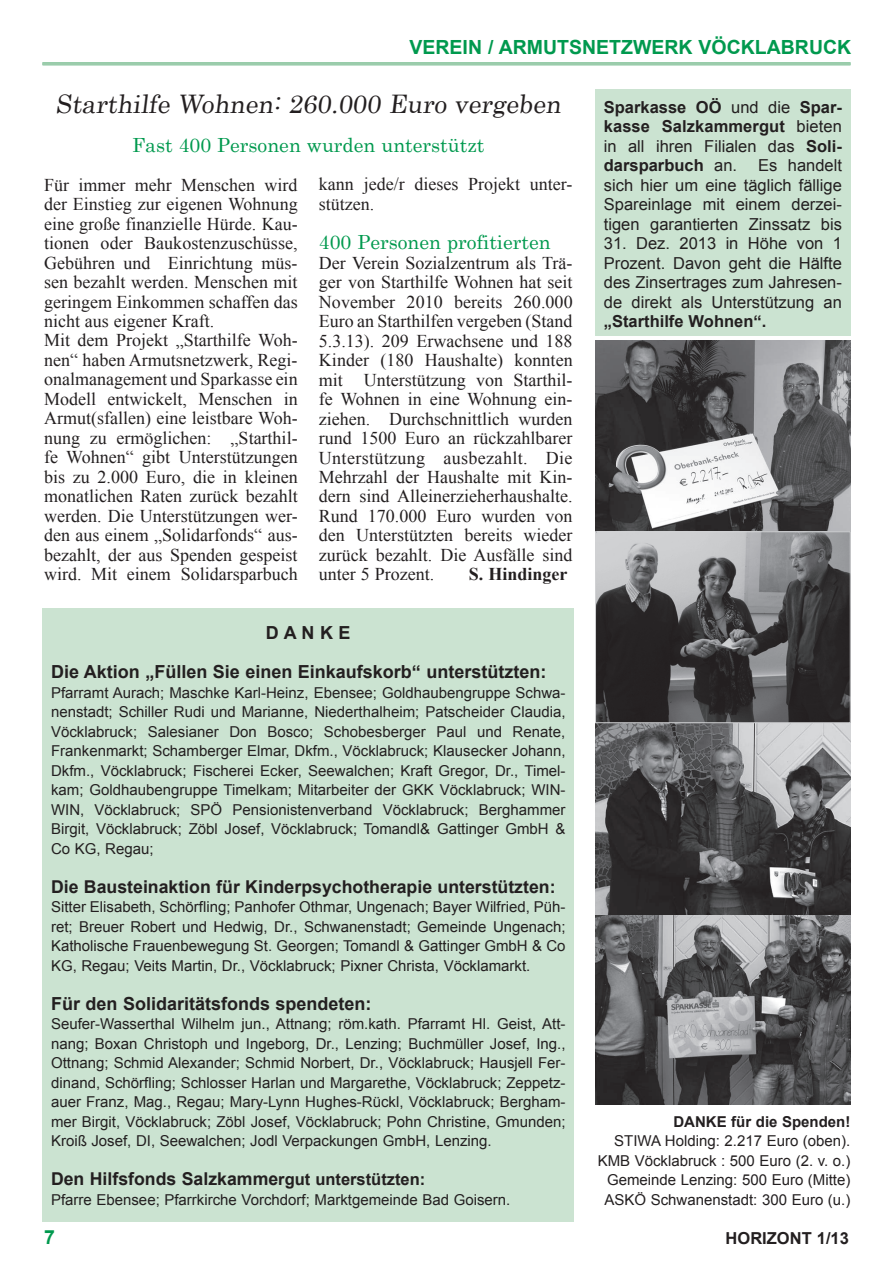
<style>
.page{position:relative;width:893px;height:1263px;background:#fff}
.page>*{position:absolute;margin:0;border:0;box-sizing:border-box;transform-origin:0 0}
.t1{font:25.5px "Century";color:#231f20}
.t2{font:19.5px "Century";color:#00994e}
.t3{font:700 19.5px "Arial";color:#00994e}
.t4{font:18px/19.5px "Times New Roman";color:#231f20}
.t5{font:700 18px/39px "Arial";color:#231f20}
.t6{font:700 18px "Times New Roman";color:#231f20}
.t7{font:700 17.7px "Arial";color:#231f20}
.t8{font:16.5px/19.5px "Arial";color:#231f20;text-align:justify}
.t9{font:700 16.5px/19.5px "Arial";color:#231f20;text-align:justify}
.t10{font:15px/19.5px "Arial";color:#231f20;text-align:justify}
.t11{font:700 15px "Arial";color:#231f20}
.s1{font-size:16.5px}
.s2{font-weight:400}
</style>
<div class="page">
<hr style="left:43px;top:62px;width:807px;height:3px;background:#9bccab">
<div style="left:595px;top:89px;width:255px;height:247px;background:#cbe3d1"></div>
<div style="left:43px;top:608px;width:531px;height:614px;background:#cbe3d1"></div>
<img style="left:595px;top:340px;width:255px;height:764px">
<svg style="left:597px;top:533px;width:251px;height:188px;background:#5c5b5d"></svg>
<div style="left:595px;top:531px;width:255px;height:192px;border:1px solid #d1d2d4"></div>
<h2 class="t3" style="left:409px;top:34px;width:12px">verein</h2>
<h2 class="t3" style="left:488px;top:34px;width:365px">/ ARMUTSNETZWERK VÖCKLABRUCK</h2>
<h1 class="t1" style="left:56px;top:82px;width:512px">Starthilfe Wohnen: 260.000 Euro vergeben</h1>
<h2 class="t2" style="left:132px;top:128px;width:354px">Fast 400 Personen wurden unterstützt</h2>
<p class="t4" style="left:44px;top:174px;width:255px">Für immer mehr Menschen wird der Einstieg zur eigenen Wohnung eine große finanzielle Hürde. Kau&shy;tionen oder Baukostenzuschüsse,<br>Gebühren und Einrichtung müs&shy;sen bezahlt werden. Menschen mit geringem Einkommen schaffen das nicht aus eigener Kraft.<br>Mit dem Projekt „Starthilfe Woh&shy;nen“ haben Armutsnetzwerk, Regi&shy;onalmanagement und Sparkasse ein<br>Modell entwickelt, Menschen in<br>Armut(sfallen) eine leistbare Woh&shy;nung zu ermöglichen: „Starthil&shy;fe Wohnen“ gibt Unterstützungen bis zu 2.000 Euro, die in kleinen monatlichen Raten zurück bezahlt werden. Die Unterstützungen wer&shy;den aus einem „Solidarfonds“ aus&shy;bezahlt, der aus Spenden gespeist wird. Mit einem Solidarsparbuch</p>
<p class="t4" style="left:319px;top:174px;width:255px">kann jede/r dieses Projekt unter&shy;stützen.</p>
<h2 class="t2" style="left:319px;top:226px;width:233px">400 Personen profitierten</h2>
<p class="t4" style="left:319px;top:252px;width:255px;text-align:justify">Der Verein Sozialzentrum als Trä&shy;ger von Starthilfe Wohnen hat seit November 2010 bereits 260.000<br>Euro an Starthilfen vergeben (Stand 5.3.13). 209 Erwachsene und 188<br>Kinder (180 Haushalte) konnten mit Unterstützung von Starthil&shy;fe Wohnen in eine Wohnung ein&shy;ziehen. Durchschnittlich wurden rund 1500 Euro an rückzahlbarer Unterstützung ausbezahlt. Die Mehrzahl der Haushalte mit Kin&shy;dern sind Alleinerzieherhaushalte.<br>Rund 170.000 Euro wurden von den Unterstützten bereits wieder zurück bezahlt. Die Ausfälle sind unter 5 Prozent.</p>
<p class="t6" style="left:469px;top:562px;width:100px">S. Hindinger</p>
<p class="t5" style="left:51px;top:614px;width:497px;text-indent:215px">D A N K E<br>Die Aktion „Füllen Sie einen Einkaufskorb“ unterstützten:</p>
<p class="t10" style="left:51px;top:683px;width:516px">Pfarramt Aurach; Maschke Karl-Heinz, Ebensee; Goldhaubengruppe Schwa&shy;nenstadt; Schiller Rudi und Marianne, Niederthalheim; Patscheider Claudia, Vöcklabruck; Salesianer Don Bosco; Schobesberger Paul und Renate, Frankenmarkt; Schamberger Elmar, Dkfm., Vöcklabruck; Klausecker Johann, Dkfm., Vöcklabruck; Fischerei Ecker, Seewalchen; Kraft Gregor, Dr., Timel&shy;kam; Goldhaubengruppe Timelkam; Mitarbeiter der GKK Vöcklabruck; WIN-WIN, Vöcklabruck; SPÖ Pensionistenverband Vöcklabruck; Berghammer Birgit, Vöcklabruck; Zöbl Josef, Vöcklabruck; Tomandl&amp; Gattinger GmbH &amp; Co KG, Regau;</p>
<p class="t7" style="left:51px;top:874px;width:506px">Die Bausteinaktion für Kinderpsychotherapie unterstützten:</p>
<p class="t10" style="left:51px;top:897px;width:516px">Sitter Elisabeth, Schörfling; Panhofer Othmar, Ungenach; Bayer Wilfried, Püh&shy;ret; Breuer Robert und Hedwig, Dr., Schwanenstadt; Gemeinde Ungenach; Katholische Frauenbewegung St. Georgen; Tomandl &amp; Gattinger GmbH &amp; Co KG, Regau; Veits Martin, Dr., Vöcklabruck; Pixner Christa, Vöcklamarkt.</p>
<p class="t5" style="left:51px;top:984px;width:322px">Für den Solidaritätsfonds spendeten:</p>
<p class="t10" style="left:51px;top:1014px;width:516px">Seufer-Wasserthal Wilhelm jun., Attnang; röm.kath. Pfarramt Hl. Geist, Att&shy;nang; Boxan Christoph und Ingeborg, Dr., Lenzing; Buchmüller Josef, Ing., Ottnang; Schmid Alexander; Schmid Norbert, Dr., Vöcklabruck; Hausjell Fer&shy;dinand, Schörfling; Schlosser Harlan und Margarethe, Vöcklabruck; Zeppetz&shy;auer Franz, Mag., Regau; Mary-Lynn Hughes-Rückl, Vöcklabruck; Bergham&shy;mer Birgit, Vöcklabruck; Zöbl Josef, Vöcklabruck; Pohn Christine, Gmunden; Kroiß Josef, DI, Seewalchen; Jodl Verpackungen GmbH, Lenzing.</p>
<p class="t7" style="left:51px;top:1167px;width:376px">Den Hilfsfonds Salzkamme<span class="s1">rgut unterstützten:</span></p>
<p class="t10" style="left:51px;top:1190px;width:461px">Pfarre Ebensee; Pfarrkirche Vorchdorf; Marktgemeinde Bad Goisern.</p>
<p class="t9" style="left:604px;top:97px;width:240px">Sparkasse OÖ <span class="s2">und die</span> Spar&shy;kasse Salzkammergut <span class="s2">bieten in all ihren Filialen das</span> Soli&shy;darsparbuch <span class="s2">an.</span></p>
<p class="t8" style="left:604px;top:156px;width:240px;text-indent:154px">Es handelt sich hier um eine täglich fällige Spareinlage mit einem derzei&shy;tigen garantierten Zinssatz bis</p>
<p class="t8" style="left:604px;top:234px;width:240px">31. Dez. 2013 in Höhe von 1<br>Prozent. Davon geht die Hälfte des Zinsertrages zum Jahresen&shy;de direkt als Unterstützung an</p>
<p class="t9" style="left:604px;top:312px;width:164px">„Starthilfe Wohnen“.</p>
<p class="t11" style="left:673px;top:1111px;width:179px">DANKE für die Spenden!</p>
<p class="t10" style="left:598px;top:1131px;width:254px;text-align:right">STIWA Holding: 2.217 Euro (oben).<br>KMB Vöcklabruck : 500 Euro (2. v. o.)<br>Gemeinde Lenzing: 500 Euro (Mitte)<br>ASKÖ Schwanenstadt: 300 Euro (u.)</p>
<h2 class="t3" style="left:44px;top:1224px;width:12px">7</h2>
<p class="t9" style="left:726px;top:1228px;width:24px">Horizont</p>
<p class="t9" style="left:817px;top:1228px;width:34px">1/13</p>
</div>
